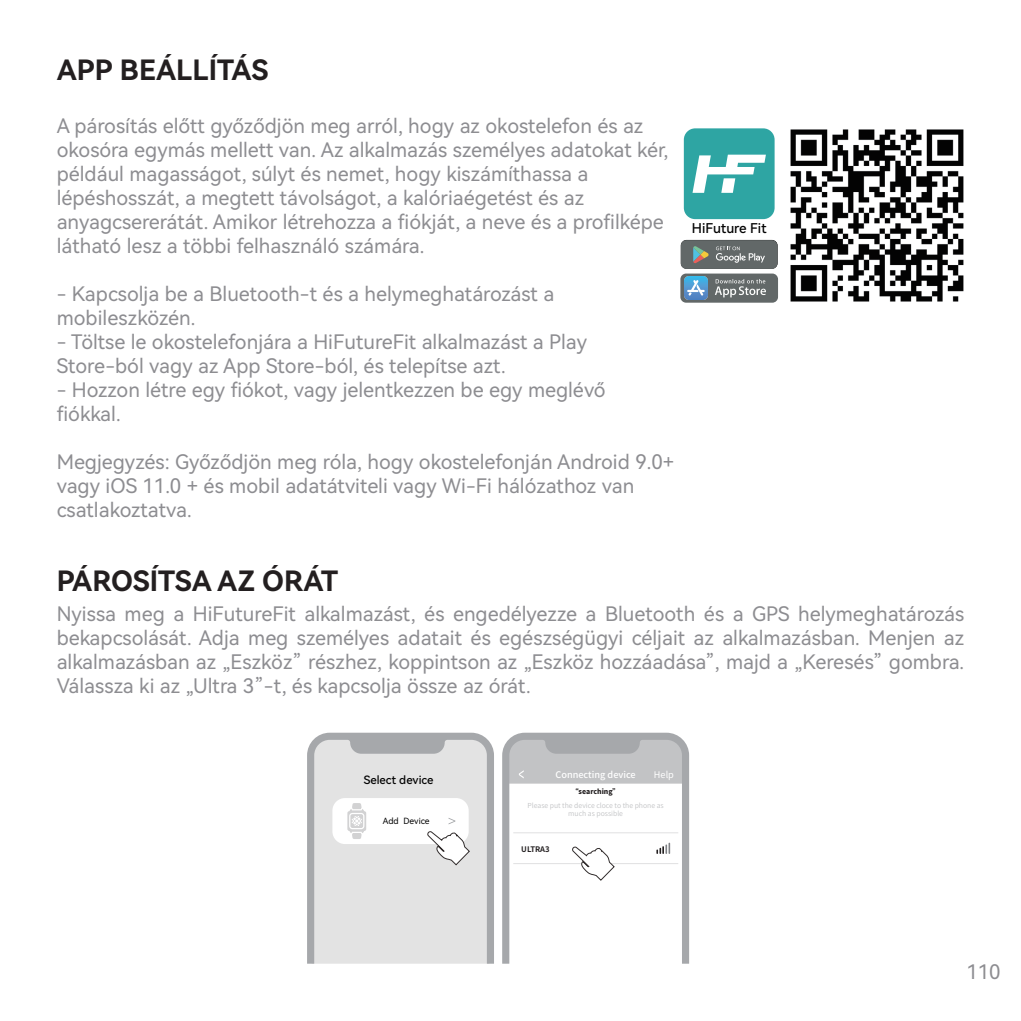
<style>
.page{position:relative;width:1021px;height:1021px;background:#fff}
.page>*{position:absolute;margin:0;border:0;box-sizing:border-box;transform-origin:0 0}
.t1{font:28px "Harmony OS Sans SC Bold";color:#231f20}
.t2{font:20px/24px "Harmony OS Sans SC";color:#8d8d91}
.t3{font:13.6px "Harmony OS Sans SC Medium";color:#030303}
.t4{font:11.6px "Harmony OS Sans SC Medium";color:#030303}
.t5{font:500 9.2px "Source Han Sans CN";color:#fff}
.t6{font:9.2px "Source Han Sans CN";color:#fff}
.t7{font:8.4px "Harmony OS Sans SC";color:#030303}
.t8{font:700 7.6px "Source Han Sans CN";color:#231f20}
.t9{font:6.8px/8.4px "Source Han Sans CN";color:#c2c3c5;text-align:center}
.t10{font:800 6.8px "Source Han Sans CN";color:#231f20}
</style>
<div class="page">
<div style="left:680px;top:240px;width:97px;height:29px;background:#626868;border-radius:6px"></div>
<svg style="left:693px;top:246px;width:15px;height:17px"></svg>
<svg style="left:716px;top:246px;width:49px;height:17px"></svg>
<img style="left:790px;top:129px;width:174px;height:173px">
<div style="left:680px;top:273px;width:98px;height:30px;background:#626868;border-radius:6px"></div>
<svg style="left:715px;top:279px;width:51px;height:18px"></svg>
<img style="left:684px;top:276px;width:23px;height:23px">
<div style="left:683px;top:128px;width:91px;height:91px;background:#2ea5a3;border-radius:11px"></div>
<svg style="left:692px;top:155px;width:74px;height:38px"></svg>
<svg style="left:307px;top:732px;width:187px;height:231px;background:#afb1b3"></svg>
<svg style="left:312px;top:738px;width:177px;height:225px"></svg>
<svg style="left:502px;top:732px;width:187px;height:231px;background:#b0b2b4"></svg>
<svg style="left:507px;top:737px;width:177px;height:226px"></svg>
<h1 class="t1" style="left:57px;top:50px;width:213px">APP BEÁLLÍTÁS</h1>
<p class="t2" style="left:57px;top:113px;width:613px">A párosítás előtt győződjön meg arról, hogy az okostelefon és az okosóra egymás mellett van. Az alkalmazás személyes adatokat kér, például magasságot, súlyt és nemet, hogy kiszámíthassa a lépéshosszát, a megtett távolságot, a kalóriaégetést és az anyagcsererátát. Amikor létrehozza a fiókját, a neve és a profilképe látható lesz a többi felhasználó számára.</p>
<p class="t2" style="left:57px;top:281px;width:499px">- Kapcsolja be a Bluetooth-t és a helymeghatározást a mobileszközén.</p>
<p class="t2" style="left:57px;top:329px;width:532px">- Töltse le okostelefonjára a HiFutureFit alkalmazást a Play<br>Store-ból vagy az App Store-ból, és telepítse azt.</p>
<p class="t2" style="left:57px;top:377px;width:550px">- Hozzon létre egy fiókot, vagy jelentkezzen be egy meglévő fiókkal.</p>
<p class="t2" style="left:57px;top:449px;width:619px">Megjegyzés: Győződjön meg róla, hogy okostelefonján Android 9.0+ vagy iOS 11.0 + és mobil adatátviteli vagy Wi-Fi hálózathoz van csatlakoztatva.</p>
<p class="t3" style="left:692px;top:219px;width:76px">HiFuture Fit</p>
<h1 class="t1" style="left:57px;top:561px;width:283px">PÁROSÍTSA AZ ÓRÁT</h1>
<p class="t2" style="left:57px;top:600px;width:909px;text-align:justify">Nyissa meg a HiFutureFit alkalmazást, és engedélyezze a Bluetooth és a GPS helymeghatározás bekapcsolását. Adja meg személyes adatait és egészségügyi céljait az alkalmazásban. Menjen az alkalmazásban az „Eszköz” részhez, koppintson az „Eszköz hozzáadása”, majd a „Keresés” gombra.<br>Válassza ki az „Ultra 3”-t, és kapcsolja össze az órát.</p>
<p class="t4" style="left:364px;top:771px;width:71px">Select device</p>
<p class="t7" style="left:383px;top:815px;width:48px">Add Device</p>
<p class="t5" style="left:555px;top:770px;width:82px">Connecting device</p>
<p class="t6" style="left:654px;top:770px;width:22px">Help</p>
<p class="t10" style="left:571px;top:787px;width:49px">“searching”</p>
<p class="t9" style="left:527px;top:801px;width:138px">Please put the device cloce to the phone as much as possible</p>
<p class="t8" style="left:521px;top:844px;width:30px">ULTRA3</p>
<p class="t2" style="left:966px;top:959px;width:36px">110</p>
</div>
